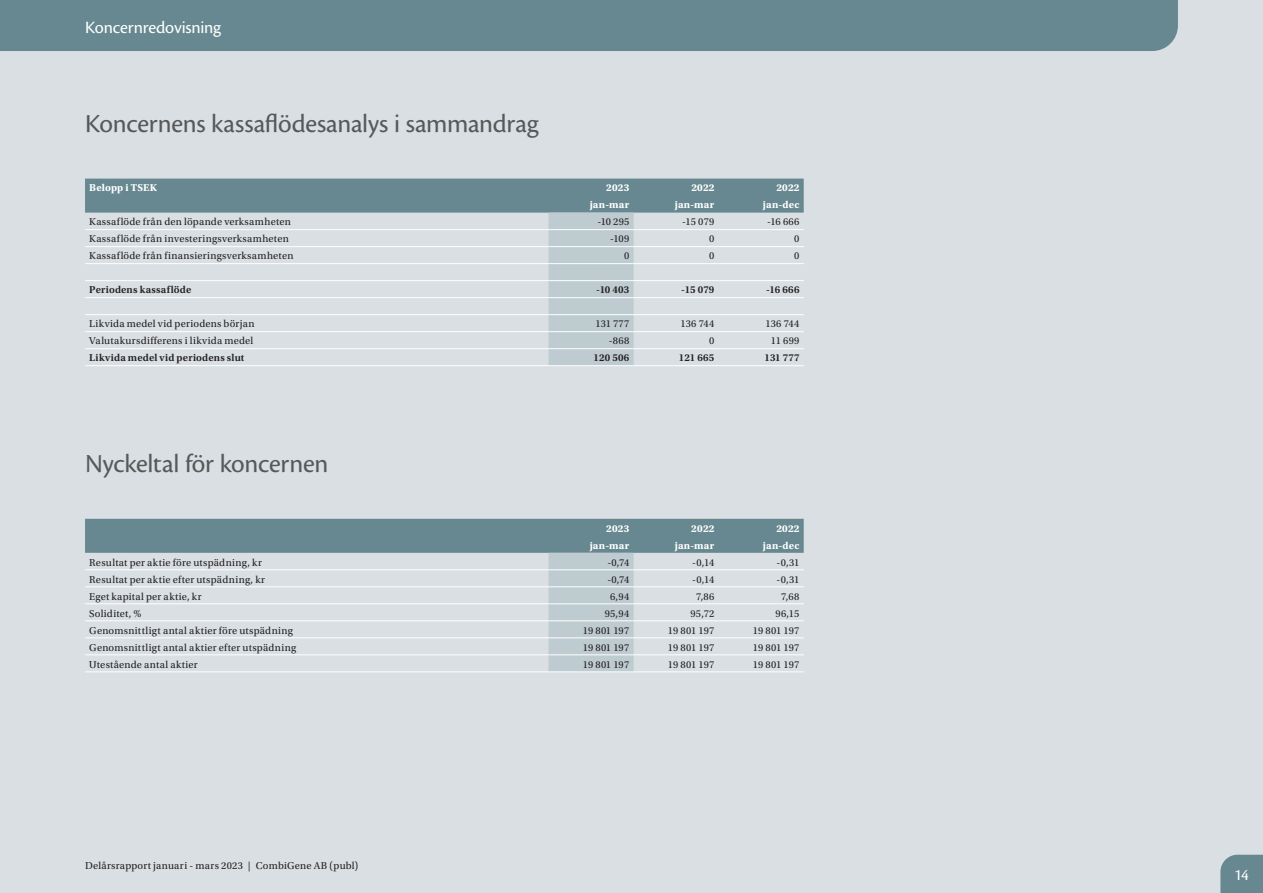
<style>
.page{position:relative;width:1263px;height:893px;background:#d9dfe2}
.page>*{position:absolute;margin:0;border:0;box-sizing:border-box;transform-origin:0 0}
.t1{font:27px "Cronos Pro";letter-spacing:-.01em;color:#57585a}
.t2{font:18px "Cronos Pro";letter-spacing:-.01em;color:#fff}
.t3{font:16.5px "Cronos Pro";color:#fff}
.t4{font:10.5px "Utopia Std";letter-spacing:.02em;color:#231f20}
.t5{font:600 10.5px "Utopia Std";letter-spacing:.02em;color:#231f20}
.t6{font:700 10.5px "Utopia Std";letter-spacing:.02em;color:#fff}
</style>
<div class="page">
<div style="left:1220px;top:855px;width:43px;height:38px;background:#678890"></div>
<div style="left:0;top:0;width:1178px;height:51px;background:#678890"></div>
<svg style="left:85px;top:179px;width:719px;height:186px"></svg>
<hr style="left:85px;top:229px;width:464px;height:1px;background:#fff">
<hr style="left:85px;top:246px;width:464px;height:1px;background:#fff">
<hr style="left:85px;top:263px;width:464px;height:1px;background:#fff">
<hr style="left:85px;top:314px;width:464px;height:1px;background:#fff">
<hr style="left:85px;top:331px;width:464px;height:1px;background:#fff">
<hr style="left:549px;top:229px;width:85px;height:1px;background:#fff">
<hr style="left:634px;top:229px;width:85px;height:1px;background:#fff">
<hr style="left:719px;top:229px;width:85px;height:1px;background:#fff">
<hr style="left:549px;top:246px;width:85px;height:1px;background:#fff">
<hr style="left:634px;top:246px;width:85px;height:1px;background:#fff">
<hr style="left:719px;top:246px;width:85px;height:1px;background:#fff">
<hr style="left:549px;top:263px;width:85px;height:1px;background:#fff">
<hr style="left:634px;top:263px;width:85px;height:1px;background:#fff">
<hr style="left:719px;top:263px;width:85px;height:1px;background:#fff">
<hr style="left:549px;top:314px;width:85px;height:1px;background:#fff">
<hr style="left:634px;top:314px;width:85px;height:1px;background:#fff">
<hr style="left:719px;top:314px;width:85px;height:1px;background:#fff">
<hr style="left:549px;top:331px;width:85px;height:1px;background:#fff">
<hr style="left:634px;top:331px;width:85px;height:1px;background:#fff">
<hr style="left:719px;top:331px;width:85px;height:1px;background:#fff">
<hr style="left:85px;top:280px;width:464px;height:1px;background:#fff">
<hr style="left:549px;top:280px;width:85px;height:1px;background:#fff">
<hr style="left:634px;top:280px;width:85px;height:1px;background:#fff">
<hr style="left:719px;top:280px;width:85px;height:1px;background:#fff">
<hr style="left:85px;top:297px;width:464px;height:1px;background:#fff">
<hr style="left:549px;top:297px;width:85px;height:1px;background:#fff">
<hr style="left:634px;top:297px;width:85px;height:1px;background:#fff">
<hr style="left:719px;top:297px;width:85px;height:1px;background:#fff">
<hr style="left:85px;top:348px;width:464px;height:1px;background:#fff">
<hr style="left:549px;top:348px;width:85px;height:1px;background:#fff">
<hr style="left:634px;top:348px;width:85px;height:1px;background:#fff">
<hr style="left:719px;top:348px;width:85px;height:1px;background:#fff">
<hr style="left:85px;top:365px;width:464px;height:1px;background:#fff">
<hr style="left:549px;top:365px;width:85px;height:1px;background:#fff">
<hr style="left:634px;top:365px;width:85px;height:1px;background:#fff">
<hr style="left:719px;top:365px;width:85px;height:1px;background:#fff">
<svg style="left:85px;top:519px;width:719px;height:152px"></svg>
<hr style="left:549px;top:569px;width:85px;height:1px;background:#fff">
<hr style="left:634px;top:569px;width:85px;height:1px;background:#fff">
<hr style="left:719px;top:569px;width:85px;height:1px;background:#fff">
<hr style="left:549px;top:586px;width:85px;height:1px;background:#fff">
<hr style="left:634px;top:586px;width:85px;height:1px;background:#fff">
<hr style="left:719px;top:586px;width:85px;height:1px;background:#fff">
<hr style="left:549px;top:603px;width:85px;height:1px;background:#fff">
<hr style="left:634px;top:603px;width:85px;height:1px;background:#fff">
<hr style="left:719px;top:603px;width:85px;height:1px;background:#fff">
<hr style="left:549px;top:620px;width:85px;height:1px;background:#fff">
<hr style="left:634px;top:620px;width:85px;height:1px;background:#fff">
<hr style="left:719px;top:620px;width:85px;height:1px;background:#fff">
<hr style="left:549px;top:637px;width:85px;height:1px;background:#fff">
<hr style="left:634px;top:637px;width:85px;height:1px;background:#fff">
<hr style="left:719px;top:637px;width:85px;height:1px;background:#fff">
<hr style="left:549px;top:654px;width:85px;height:1px;background:#fff">
<hr style="left:634px;top:654px;width:85px;height:1px;background:#fff">
<hr style="left:719px;top:654px;width:85px;height:1px;background:#fff">
<hr style="left:549px;top:671px;width:85px;height:1px;background:#fff">
<hr style="left:634px;top:671px;width:85px;height:1px;background:#fff">
<hr style="left:719px;top:671px;width:85px;height:1px;background:#fff">
<hr style="left:85px;top:569px;width:464px;height:1px;background:#fff">
<hr style="left:85px;top:586px;width:464px;height:1px;background:#fff">
<hr style="left:85px;top:603px;width:464px;height:1px;background:#fff">
<hr style="left:85px;top:620px;width:464px;height:1px;background:#fff">
<hr style="left:85px;top:637px;width:464px;height:1px;background:#fff">
<hr style="left:85px;top:654px;width:464px;height:1px;background:#fff">
<hr style="left:85px;top:671px;width:464px;height:1px;background:#fff">
<h2 class="t2" style="left:85px;top:17px;width:138px">Koncernredovisning</h2>
<h1 class="t1" style="left:85px;top:108px;width:455px">Koncernens kassaflödesanalys i sammandrag</h1>
<p class="t6" style="left:89px;top:182px;width:69px">Belopp i TSEK</p>
<p class="t6" style="left:606px;top:182px;width:25px">2023</p>
<p class="t6" style="left:691px;top:182px;width:25px">2022</p>
<p class="t6" style="left:776px;top:182px;width:25px">2022</p>
<p class="t6" style="left:590px;top:199px;width:41px">jan-mar</p>
<p class="t6" style="left:675px;top:199px;width:41px">jan-mar</p>
<p class="t6" style="left:763px;top:199px;width:38px">jan-dec</p>
<p class="t4" style="left:89px;top:216px;width:203px">Kassaflöde från den löpande verksamheten</p>
<p class="t4" style="left:597px;top:216px;width:34px">-10 295</p>
<p class="t4" style="left:682px;top:216px;width:34px">-15 079</p>
<p class="t4" style="left:767px;top:216px;width:34px">-16 666</p>
<p class="t4" style="left:89px;top:233px;width:201px">Kassaflöde från investeringsverksamheten</p>
<p class="t4" style="left:610px;top:233px;width:21px">-109</p>
<p class="t4" style="left:709px;top:233px;width:7px">0</p>
<p class="t4" style="left:794px;top:233px;width:7px">0</p>
<p class="t4" style="left:89px;top:250px;width:206px">Kassaflöde från finansieringsverksamheten</p>
<p class="t4" style="left:624px;top:250px;width:7px">0</p>
<p class="t4" style="left:709px;top:250px;width:7px">0</p>
<p class="t4" style="left:794px;top:250px;width:7px">0</p>
<p class="t5" style="left:89px;top:284px;width:103px">Periodens kassaflöde</p>
<p class="t5" style="left:596px;top:284px;width:35px">-10 403</p>
<p class="t5" style="left:681px;top:284px;width:35px">-15 079</p>
<p class="t5" style="left:766px;top:284px;width:35px">-16 666</p>
<p class="t4" style="left:89px;top:318px;width:167px">Likvida medel vid periodens början</p>
<p class="t4" style="left:595px;top:318px;width:35px">131 777</p>
<p class="t4" style="left:680px;top:318px;width:35px">136 744</p>
<p class="t4" style="left:765px;top:318px;width:35px">136 744</p>
<p class="t4" style="left:89px;top:335px;width:166px">Valutakursdifferens i likvida medel</p>
<p class="t4" style="left:609px;top:335px;width:22px">-868</p>
<p class="t4" style="left:709px;top:335px;width:7px">0</p>
<p class="t4" style="left:771px;top:335px;width:30px">11 699</p>
<p class="t5" style="left:89px;top:352px;width:157px">Likvida medel vid periodens slut</p>
<p class="t5" style="left:593px;top:352px;width:37px">120 506</p>
<p class="t5" style="left:679px;top:352px;width:37px">121 665</p>
<p class="t5" style="left:765px;top:352px;width:36px">131 777</p>
<h1 class="t1" style="left:85px;top:448px;width:245px">Nyckeltal för koncernen</h1>
<p class="t6" style="left:606px;top:522px;width:25px">2023</p>
<p class="t6" style="left:691px;top:522px;width:25px">2022</p>
<p class="t6" style="left:776px;top:522px;width:25px">2022</p>
<p class="t6" style="left:590px;top:539px;width:41px">jan-mar</p>
<p class="t6" style="left:675px;top:539px;width:41px">jan-mar</p>
<p class="t6" style="left:763px;top:539px;width:38px">jan-dec</p>
<p class="t4" style="left:89px;top:556px;width:174px">Resultat per aktie före utspädning, kr</p>
<p class="t4" style="left:607px;top:556px;width:23px">-0,74</p>
<p class="t4" style="left:692px;top:556px;width:24px">-0,14</p>
<p class="t4" style="left:777px;top:556px;width:24px">-0,31</p>
<p class="t4" style="left:89px;top:573px;width:177px">Resultat per aktie efter utspädning, kr</p>
<p class="t4" style="left:607px;top:573px;width:23px">-0,74</p>
<p class="t4" style="left:692px;top:573px;width:24px">-0,14</p>
<p class="t4" style="left:777px;top:573px;width:24px">-0,31</p>
<p class="t4" style="left:89px;top:590px;width:114px">Eget kapital per aktie, kr</p>
<p class="t4" style="left:610px;top:590px;width:21px">6,94</p>
<p class="t4" style="left:696px;top:590px;width:20px">7,86</p>
<p class="t4" style="left:781px;top:590px;width:20px">7,68</p>
<p class="t4" style="left:89px;top:607px;width:54px">Soliditet, %</p>
<p class="t4" style="left:605px;top:607px;width:26px">95,94</p>
<p class="t4" style="left:690px;top:607px;width:25px">95,72</p>
<p class="t4" style="left:775px;top:607px;width:25px">96,15</p>
<p class="t4" style="left:89px;top:624px;width:205px">Genomsnittligt antal aktier före utspädning</p>
<p class="t4" style="left:583px;top:624px;width:48px">19 801 197</p>
<p class="t4" style="left:668px;top:624px;width:48px">19 801 197</p>
<p class="t4" style="left:753px;top:624px;width:48px">19 801 197</p>
<p class="t4" style="left:89px;top:641px;width:208px">Genomsnittligt antal aktier efter utspädning</p>
<p class="t4" style="left:583px;top:641px;width:48px">19 801 197</p>
<p class="t4" style="left:668px;top:641px;width:48px">19 801 197</p>
<p class="t4" style="left:753px;top:641px;width:48px">19 801 197</p>
<p class="t4" style="left:89px;top:659px;width:110px">Utestående antal aktier</p>
<p class="t4" style="left:583px;top:659px;width:48px">19 801 197</p>
<p class="t4" style="left:668px;top:659px;width:48px">19 801 197</p>
<p class="t4" style="left:753px;top:659px;width:48px">19 801 197</p>
<p class="t4" style="left:85px;top:860px;width:275px">Delårsrapport januari - mars 2023 | CombiGene AB (publ)</p>
<h3 class="t3" style="left:1234px;top:866px;width:16px">14</h3>
</div>
